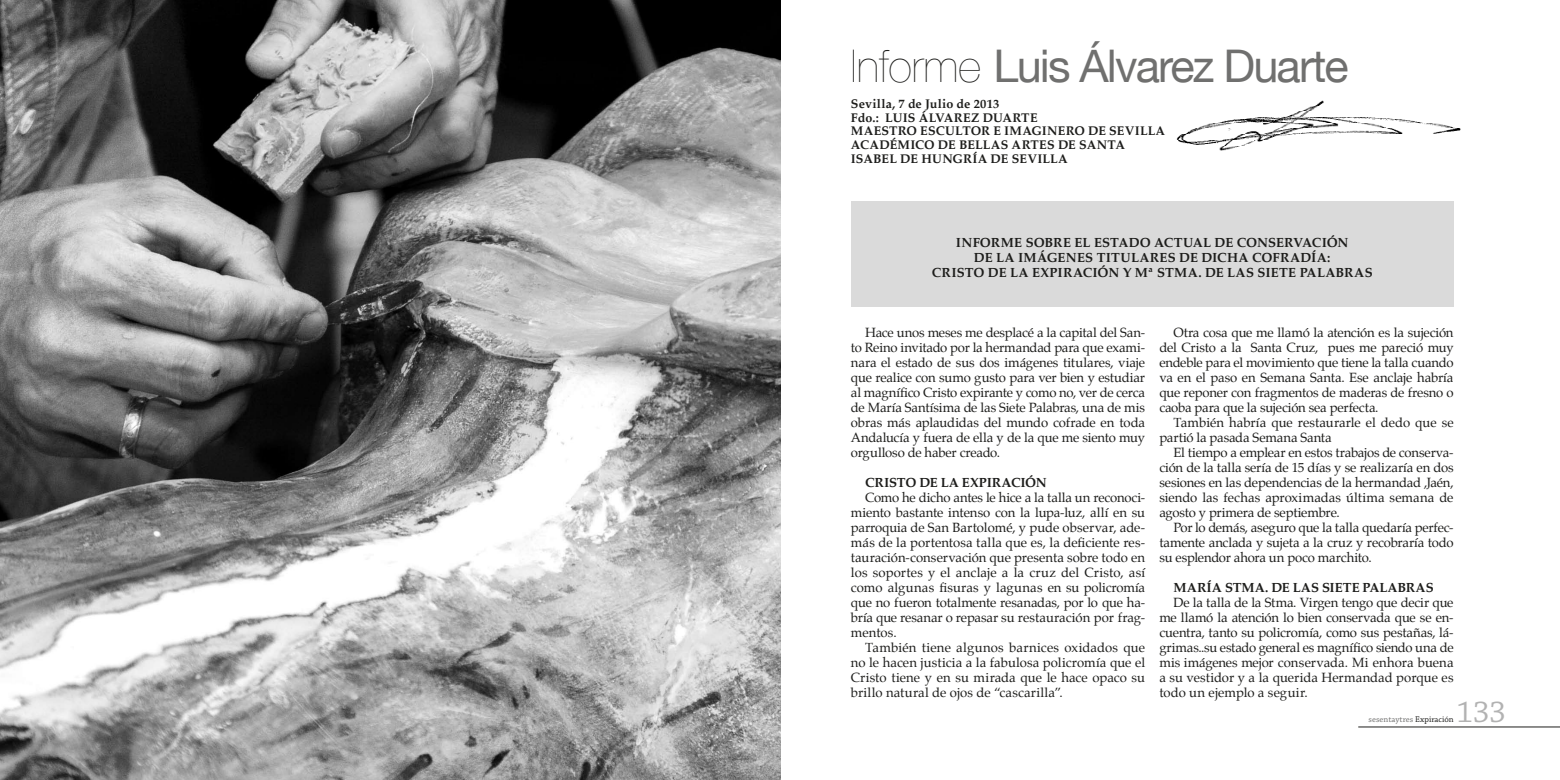
<style>
.page{position:relative;width:1560px;height:780px;background:#fff}
.page>*{position:absolute;margin:0;border:0;box-sizing:border-box;transform-origin:0 0}
.t1{font:45px "Helvetica Neue";letter-spacing:-.04em;color:#70706f}
.t2{font:31.25px "Chaparral Pro";color:#b2b2b2}
.t3{font:13.12px/15px "Palatino";letter-spacing:-.01em;color:#1d1d1b;text-align:justify}
.t4{font:700 13.12px/15px "Palatino";letter-spacing:.005em;color:#1d1d1b;text-align:center}
.t5{font:700 12.5px/13.8px "Palatino";letter-spacing:.01em;color:#1d1d1b}
.t6{font:8.75px "Chaparral Pro";color:#70706f}
.s1{font-weight:200;color:#1d1d1b}
.s2{color:#1d1d1b}
</style>
<div class="page">
<hr style="left:1357px;top:726px;width:202px;height:1px;background:#1d1d1b">
<img style="left:1176px;top:100px;width:285px;height:51px">
<div style="left:850px;top:202px;width:603px;height:105px;background:#dadada"></div>
<img style="left:0;top:0;width:780px;height:780px">
<h1 class="t1" style="left:850px;top:39px;width:499px"><span class="s1">Informe</span> Luis Álvarez Duarte</h1>
<p class="t5" style="left:850px;top:98px;width:316px">Sevilla, 7 de Julio de 2013<br>Fdo.: LUIS ÁLVAREZ DUARTE<br>MAESTRO ESCULTOR E IMAGINERO DE SEVILLA<br>ACADÉMICO DE BELLAS ARTES DE SANTA<br>ISABEL DE HUNGRÍA DE SEVILLA</p>
<p class="t4" style="left:931px;top:236px;width:442px">INFORME SOBRE EL ESTADO ACTUAL DE CONSERVACIÓN<br>DE LA IMÁGENES TITULARES DE DICHA COFRADÍA:<br>CRISTO DE LA EXPIRACIÓN Y Mª STMA. DE LAS SIETE PALABRAS</p>
<p class="t3" style="left:850px;top:326px;width:296px;text-indent:14px">Hace unos meses me desplacé a la capital del San&shy;to Reino invitado por la hermandad para que exami&shy;nara el estado de sus dos imágenes titulares, viaje que realice con sumo gusto para ver bien y estudiar al magnífico Cristo expirante y como no, ver de cerca de María Santísima de las Siete Palabras, una de mis obras más aplaudidas del mundo cofrade en toda Andalucía y fuera de ella y de la que me siento muy orgulloso de haber creado.</p>
<p class="t4" style="left:865px;top:476px;width:183px">CRISTO DE LA EXPIRACIÓN</p>
<p class="t3" style="left:850px;top:491px;width:296px;text-indent:14px">Como he dicho antes le hice a la talla un reconoci&shy;miento bastante intenso con la lupa-luz, allí en su parroquia de San Bartolomé, y pude observar, ade&shy;más de la portentosa talla que es, la deficiente res&shy;tauración-conservación que presenta sobre todo en los soportes y el anclaje a la cruz del Cristo, así como algunas fisuras y lagunas en su policromía que no fueron totalmente resanadas, por lo que ha&shy;bría que resanar o repasar su restauración por frag&shy;mentos.</p>
<p class="t3" style="left:850px;top:641px;width:296px;text-indent:14px">También tiene algunos barnices oxidados que no le hacen justicia a la fabulosa policromía que el Cristo tiene y en su mirada que le hace opaco su brillo natural de ojos de “cascarilla”.</p>
<p class="t3" style="left:1159px;top:326px;width:296px;text-indent:14px">Otra cosa que me llamó la atención es la sujeción del Cristo a la Santa Cruz, pues me pareció muy endeble para el movimiento que tiene la talla cuando va en el paso en Semana Santa. Ese anclaje habría que reponer con fragmentos de maderas de fresno o caoba para que la sujeción sea perfecta.</p>
<p class="t3" style="left:1159px;top:416px;width:296px;text-indent:14px">También habría que restaurarle el dedo que se partió la pasada Semana Santa</p>
<p class="t3" style="left:1159px;top:446px;width:296px;text-indent:14px">El tiempo a emplear en estos trabajos de conserva&shy;ción de la talla sería de 15 días y se realizaría en dos sesiones en las dependencias de la hermandad ,Jaén, siendo las fechas aproximadas última semana de agosto y primera de septiembre.</p>
<p class="t3" style="left:1159px;top:521px;width:296px;text-indent:14px">Por lo demás, aseguro que la talla quedaría perfec&shy;tamente anclada y sujeta a la cruz y recobraría todo su esplendor ahora un poco marchito.</p>
<p class="t4" style="left:1173px;top:581px;width:262px">MARÍA STMA. DE LAS SIETE PALABRAS</p>
<p class="t3" style="left:1159px;top:596px;width:296px;text-indent:14px">De la talla de la Stma. Virgen tengo que decir que me llamó la atención lo bien conservada que se en&shy;cuentra, tanto su policromía, como sus pestañas, lá&shy;grimas..su estado general es magnífico siendo una de mis imágenes mejor conservada. Mi enhora buena a su vestidor y a la querida Hermandad porque es todo un ejemplo a seguir.</p>
<h2 class="t2" style="left:1456px;top:695px;width:51px">133</h2>
<p class="t6" style="left:1368px;top:714px;width:86px">sesentaytres <span class="s2">Expiración</span></p>
</div>
